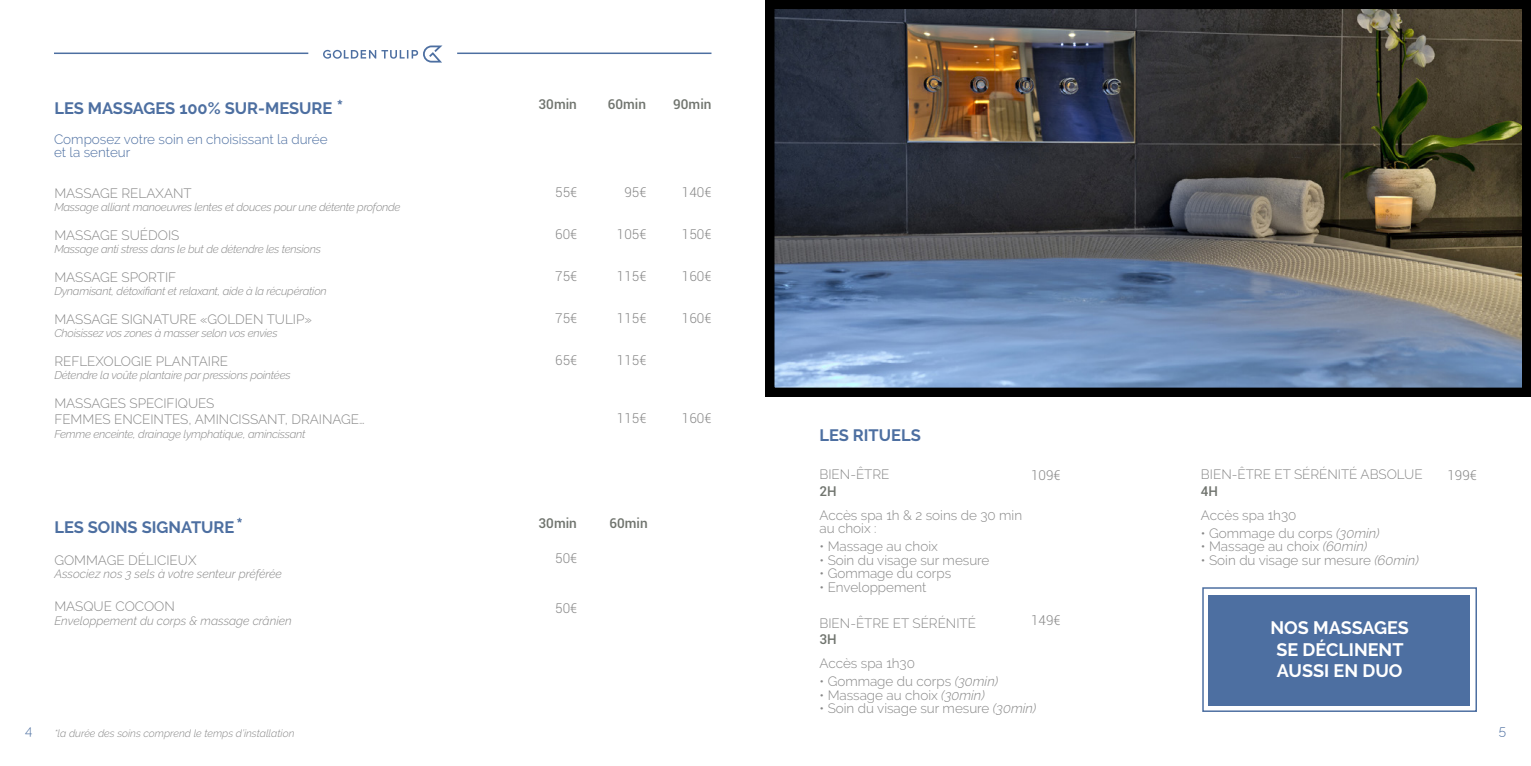
<style>
.page{position:relative;width:1531px;height:766px;background:#fff}
.page>*{position:absolute;margin:0;border:0;box-sizing:border-box;transform-origin:0 0}
.t1{font:700 18px/21.6px "Raleway";color:#fff;text-align:center}
.t2{font:700 16.5px "Raleway";color:#4d6fa1}
.t3{font:300 13.5px/16.5px "Raleway";color:#878787}
.t4{font:300 13.5px "Roboto";color:#878787}
.t5{font:300 13.5px/13.5px "Raleway";color:#4d6fa1}
.t6{font:500 13.5px "Roboto";color:#70746e}
.t7{font:500 13.5px "Roboto";color:#4d6fa1}
.t8{font:italic 300 12px "Raleway";color:#878787}
.t9{font:italic 300 11.25px "Raleway";letter-spacing:-.02em;color:#878787}
.t10{font:italic 300 10.5px "Raleway";color:#878787}
.s1{font-style:italic}
</style>
<div class="page">
<hr style="left:54px;top:52px;width:254px;height:2px;background:#4d6fa1">
<hr style="left:457px;top:52px;width:254px;height:2px;background:#4d6fa1">
<svg style="left:323px;top:45px;width:119px;height:18px"></svg>
<div style="left:1202px;top:587px;width:275px;height:124px;border:2px solid #4d6fa1"></div>
<div style="left:1208px;top:595px;width:262px;height:110px;background:#4d6fa1"></div>
<img style="left:775px;top:10px;width:746px;height:376px">
<div style="left:765px;top:0;width:766px;height:396px;border:9px solid #000"></div>
<p class="t7" style="left:337px;top:93px;width:7px">*</p>
<p class="t6" style="left:673px;top:94px;width:40px">90min</p>
<p class="t6" style="left:539px;top:94px;width:40px">30min</p>
<p class="t6" style="left:608px;top:94px;width:40px">60min</p>
<p class="t2" style="left:54px;top:99px;width:279px">LES MASSAGES 100% SUR-MESURE</p>
<p class="t5" style="left:54px;top:132px;width:275px">Composez votre soin en choisissant la durée et la senteur</p>
<p class="t3" style="left:54px;top:184px;width:139px">MASSAGE RELAXANT</p>
<p class="t9" style="left:54px;top:200px;width:348px">Massage alliant manoeuvres lentes et douces pour une détente profonde</p>
<p class="t3" style="left:54px;top:226px;width:126px">MASSAGE SUÉDOIS</p>
<p class="t9" style="left:54px;top:242px;width:268px">Massage anti stress dans le but de détendre les tensions</p>
<p class="t3" style="left:54px;top:268px;width:123px">MASSAGE SPORTIF</p>
<p class="t9" style="left:54px;top:284px;width:274px">Dynamisant, détoxifiant et relaxant, aide à la récupération</p>
<p class="t3" style="left:54px;top:310px;width:259px">MASSAGE SIGNATURE «GOLDEN TULIP»</p>
<p class="t9" style="left:54px;top:326px;width:225px">Choisissez vos zones à masser selon vos envies</p>
<p class="t3" style="left:54px;top:352px;width:175px">REFLEXOLOGIE PLANTAIRE</p>
<p class="t9" style="left:54px;top:368px;width:238px">Détendre la voûte plantaire par pressions pointées</p>
<p class="t3" style="left:54px;top:394px;width:312px">MASSAGES SPECIFIQUES<br>FEMMES ENCEINTES, AMINCISSANT, DRAINAGE…</p>
<p class="t9" style="left:54px;top:427px;width:253px">Femme enceinte, drainage lymphatique, amincissant</p>
<p class="t7" style="left:237px;top:510px;width:7px">*</p>
<p class="t2" style="left:54px;top:517px;width:182px">LES SOINS SIGNATURE</p>
<p class="t3" style="left:54px;top:551px;width:144px">GOMMAGE DÉLICIEUX</p>
<p class="t8" style="left:54px;top:566px;width:229px">Associez nos 3 sels à votre senteur préférée</p>
<p class="t3" style="left:54px;top:598px;width:122px">MASQUE COCOON</p>
<p class="t8" style="left:54px;top:613px;width:239px">Enveloppement du corps &amp; massage crânien</p>
<p class="t4" style="left:555px;top:182px;width:24px">55€</p>
<p class="t4" style="left:555px;top:224px;width:24px">60€</p>
<p class="t4" style="left:555px;top:266px;width:24px">75€</p>
<p class="t4" style="left:555px;top:308px;width:24px">75€</p>
<p class="t4" style="left:555px;top:350px;width:24px">65€</p>
<p class="t4" style="left:624px;top:182px;width:24px">95€</p>
<p class="t4" style="left:617px;top:224px;width:31px">105€</p>
<p class="t4" style="left:617px;top:266px;width:31px">115€</p>
<p class="t4" style="left:617px;top:308px;width:31px">115€</p>
<p class="t4" style="left:617px;top:350px;width:31px">115€</p>
<p class="t4" style="left:617px;top:409px;width:31px">115€</p>
<p class="t4" style="left:682px;top:182px;width:31px">140€</p>
<p class="t4" style="left:682px;top:224px;width:31px">150€</p>
<p class="t4" style="left:682px;top:266px;width:31px">160€</p>
<p class="t4" style="left:682px;top:308px;width:31px">160€</p>
<p class="t4" style="left:682px;top:409px;width:31px">160€</p>
<p class="t6" style="left:539px;top:513px;width:40px">30min</p>
<p class="t6" style="left:609px;top:513px;width:40px">60min</p>
<p class="t4" style="left:555px;top:549px;width:24px">50€</p>
<p class="t4" style="left:555px;top:598px;width:24px">50€</p>
<p class="t2" style="left:819px;top:425px;width:103px">LES RITUELS</p>
<p class="t3" style="left:819px;top:466px;width:71px">BIEN-ÊTRE</p>
<p class="t6" style="left:819px;top:481px;width:19px">2H</p>
<p class="t3" style="left:819px;top:508px;width:204px;line-height:13.5px">Accès spa 1h &amp; 2 soins de 30 min au choix :</p>
<p class="t3" style="left:819px;top:538px;width:120px">• Massage au choix</p>
<p class="t3" style="left:819px;top:551px;width:171px">• Soin du visage sur mesure</p>
<p class="t3" style="left:819px;top:565px;width:133px">• Gommage du corps</p>
<p class="t3" style="left:819px;top:578px;width:108px">• Enveloppement</p>
<p class="t3" style="left:819px;top:614px;width:158px">BIEN-ÊTRE ET SÉRÉNITÉ</p>
<p class="t6" style="left:819px;top:630px;width:19px">3H</p>
<p class="t3" style="left:819px;top:655px;width:97px">Accès spa 1h30</p>
<p class="t3" style="left:819px;top:673px;width:180px">• Gommage du corps <span class="s1">(30min)</span></p>
<p class="t3" style="left:819px;top:686px;width:167px">• Massage au choix <span class="s1">(30min)</span></p>
<p class="t3" style="left:819px;top:700px;width:218px">• Soin du visage sur mesure <span class="s1">(30min)</span></p>
<p class="t3" style="left:1201px;top:466px;width:223px">BIEN-ÊTRE ET SÉRÉNITÉ ABSOLUE</p>
<p class="t6" style="left:1201px;top:481px;width:19px">4H</p>
<p class="t3" style="left:1201px;top:506px;width:97px">Accès spa 1h30</p>
<p class="t3" style="left:1201px;top:524px;width:180px">• Gommage du corps <span class="s1">(30min)</span></p>
<p class="t3" style="left:1201px;top:538px;width:168px">• Massage au choix <span class="s1">(60min)</span></p>
<p class="t3" style="left:1201px;top:551px;width:219px">• Soin du visage sur mesure <span class="s1">(60min)</span></p>
<p class="t4" style="left:1031px;top:465px;width:31px">109€</p>
<p class="t4" style="left:1447px;top:465px;width:31px">199€</p>
<p class="t4" style="left:1031px;top:611px;width:31px">149€</p>
<h1 class="t1" style="left:1270px;top:617px;width:140px">NOS MASSAGES<br>SE DÉCLINENT<br>AUSSI EN DUO</h1>
<p class="t5" style="left:25px;top:723px;width:9px">4</p>
<p class="t10" style="left:54px;top:727px;width:242px">*la durée des soins comprend le temps d’installation</p>
<p class="t5" style="left:1498px;top:723px;width:9px">5</p>
</div>
